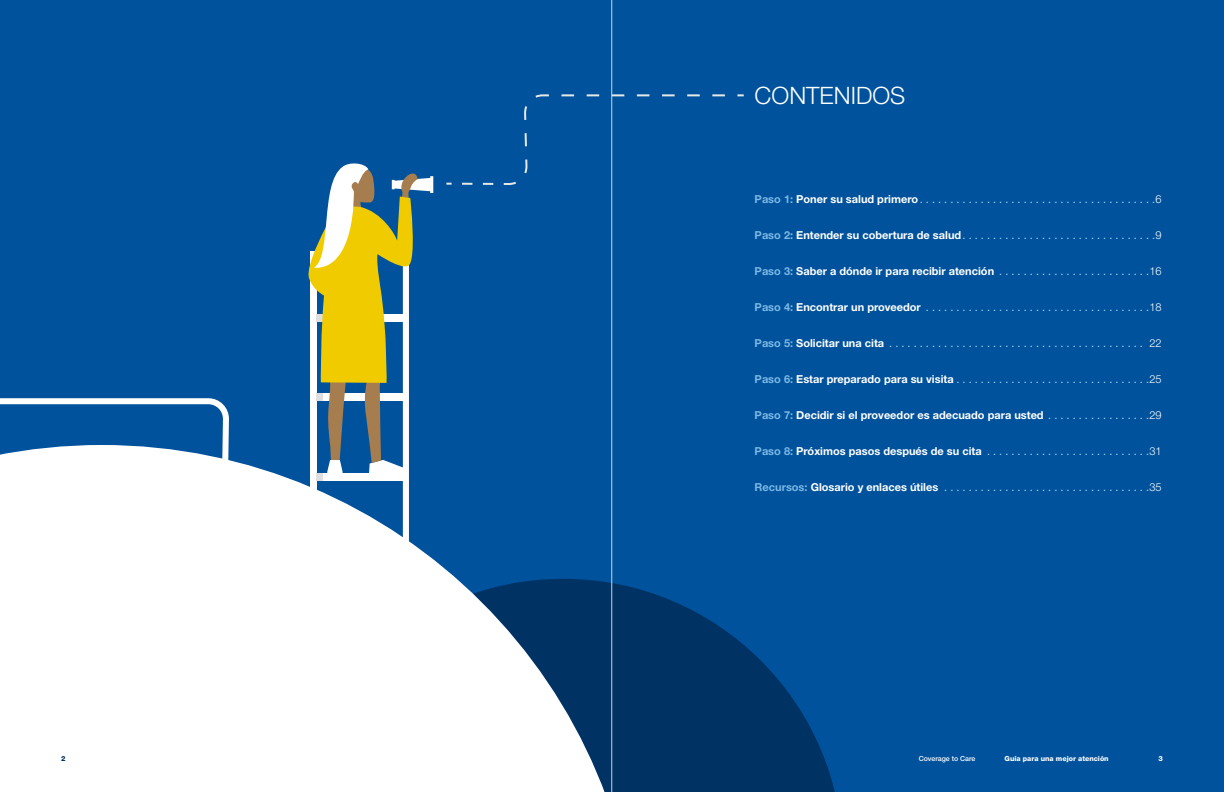
<style>
.page{position:relative;width:1224px;height:792px;background:#00529c}
.page>*{position:absolute;margin:0;border:0;box-sizing:border-box;transform-origin:0 0}
.t1{font:300 24px "Helvetica Neue LT Std";color:#fff}
.t2{font:11px "Helvetica Neue LT Std";color:#9ed3f2}
.t3{font:700 11px "Helvetica Neue LT Std";color:#fff}
.t4{font:800 7px "Helvetica Neue LT Std";color:#fff}
.t5{font:500 7px "Helvetica Neue LT Std";color:#fff}
.t6{font:800 7px "Helvetica Neue LT Std";color:#003264}
.s1{font-weight:700;color:#7cb8e5}
.s2{font-weight:700;color:#fff}
.s3{font-weight:300;color:#fff}
.s4{color:#7cb8e5}
.s5{font-weight:400;color:#9ed3f2}
.s6{font-weight:300}
</style>
<div class="page">
<svg style="left:309px;top:163px;width:124px;height:282px"></svg>
<svg style="left:639px;top:589px;width:196px;height:203px;fill:#003264"></svg>
<svg style="left:0;top:445px;width:639px;height:347px;fill:#fff"></svg>
<svg style="left:0;top:398px;width:230px;height:162px"></svg>
<svg style="left:446px;top:93px;width:298px;height:93px"></svg>
<hr style="left:612px;top:0;width:1px;height:792px;background:#d1d3d4">
<h2 class="t1" style="left:755px;top:81px;width:152px">CONTENIDOS</h2>
<p class="t2" style="left:755px;top:192px;width:408px"><span class="s1">Paso 1:</span> <span class="s2">Poner su salud primero</span> . . . . . . . . . . . . . . . . . . . . . . . . . . . . . . . . . . . . . . <span class="s3">6</span></p>
<p class="t2" style="left:755px;top:228px;width:408px"><span class="s1">Paso 2:</span> <span class="s2">Entender su cobertura de salud</span> . . . . . . . . . . . . . . . . . . . . . . . . . . . . . . . <span class="s3">9</span></p>
<p class="t3" style="left:755px;top:264px;width:409px"><span class="s4">Paso 3:</span> Saber a dónde ir para recibir atención <span class="s5">. . . . . . . . . . . . . . . . . . . . . . . .</span> <span class="s6">16</span></p>
<p class="t2" style="left:755px;top:300px;width:409px"><span class="s1">Paso 4:</span> <span class="s2">Encontrar un proveedor</span> . . . . . . . . . . . . . . . . . . . . . . . . . . . . . . . . . . . . <span class="s3">18</span></p>
<p class="t2" style="left:755px;top:336px;width:408px"><span class="s1">Paso 5:</span> <span class="s2">Solicitar una cita</span> . . . . . . . . . . . . . . . . . . . . . . . . . . . . . . . . . . . . . . . . . . <span class="s3">22</span></p>
<p class="t2" style="left:755px;top:372px;width:408px"><span class="s1">Paso 6:</span> <span class="s2">Estar preparado para su visita</span> . . . . . . . . . . . . . . . . . . . . . . . . . . . . . . . <span class="s3">25</span></p>
<p class="t3" style="left:755px;top:408px;width:409px"><span class="s4">Paso 7:</span> Decidir si el proveedor es adecuado para usted <span class="s5">. . . . . . . . . . . . . . . .</span> <span class="s6">29</span></p>
<p class="t3" style="left:755px;top:444px;width:409px"><span class="s4">Paso 8:</span> Próximos pasos después de su cita <span class="s5">. . . . . . . . . . . . . . . . . . . . . . . . . .</span> <span class="s6">31</span></p>
<p class="t2" style="left:755px;top:480px;width:409px"><span class="s1">Recursos:</span> <span class="s2">Glosario y enlaces útiles</span> . . . . . . . . . . . . . . . . . . . . . . . . . . . . . . . . . <span class="s3">35</span></p>
<p class="t5" style="left:919px;top:754px;width:58px">Coverage to Care</p>
<p class="t4" style="left:1005px;top:754px;width:106px">Guía para una mejor atención</p>
<p class="t6" style="left:61px;top:754px;width:6px">2</p>
<p class="t4" style="left:1159px;top:754px;width:6px">3</p>
</div>
